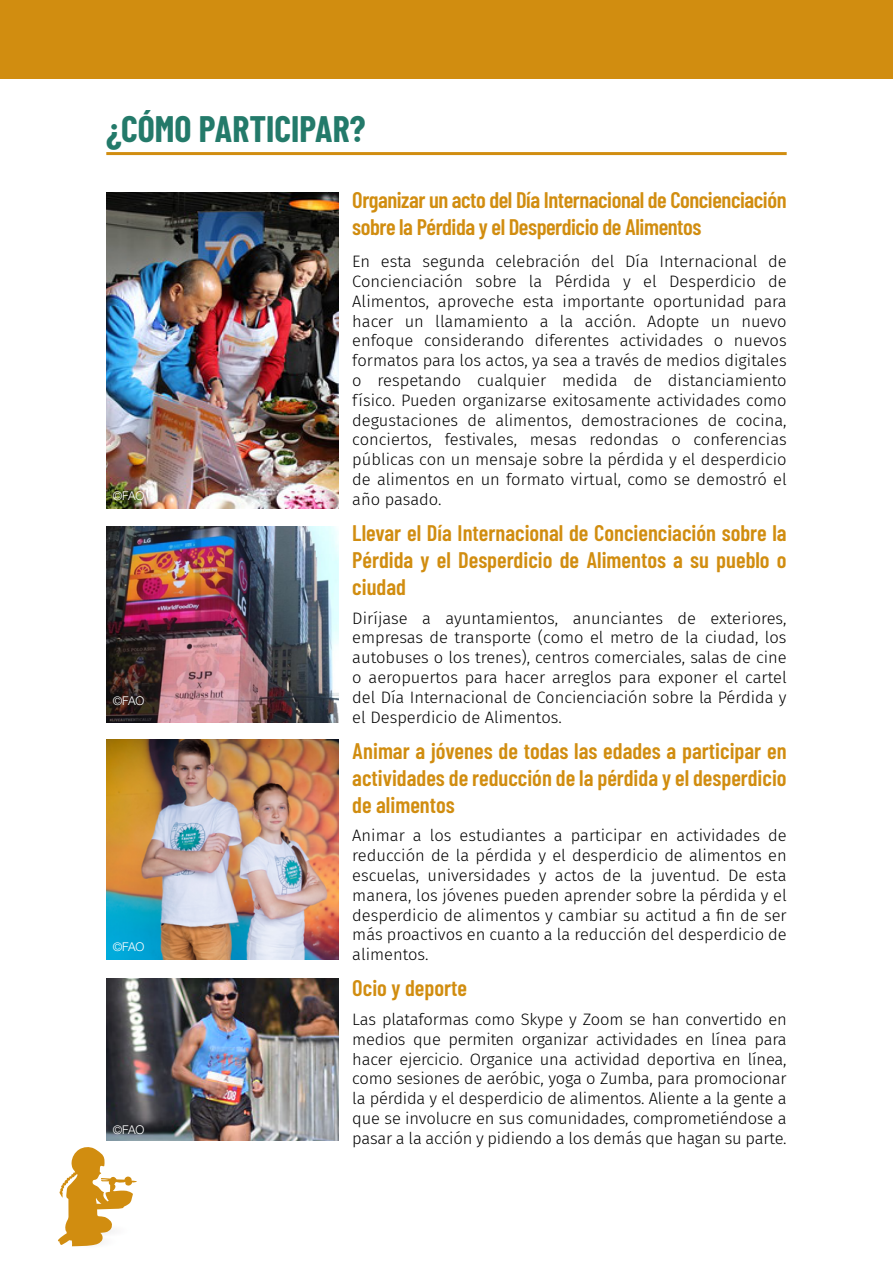
<style>
.page{position:relative;width:893px;height:1263px;background:#fff}
.page>*{position:absolute;margin:0;border:0;box-sizing:border-box;transform-origin:0 0}
.t1{font:700 36px "Barlow Condensed";color:#237a6a}
.t2{font:600 22.5px/27px "Barlow Condensed";color:#d18d10;text-align:justify}
.t3{font:600 22.5px/27px "Barlow Condensed";letter-spacing:-.02em;color:#d18d10}
.t4{font:300 16.5px/19.8px "Fira Sans";color:#000;text-align:justify}
.t5{font:300 12px "Helvetica Neue";letter-spacing:-.03em;color:#fff}
</style>
<div class="page">
<div style="left:0;top:0;width:893px;height:79px;background:#d18d10"></div>
<svg style="left:58px;top:1147px;width:79px;height:100px"></svg>
<hr style="left:106px;top:152px;width:681px;height:3px;background:#d18d10">
<img style="left:106px;top:192px;width:232px;height:316px">
<img style="left:106px;top:527px;width:232px;height:196px">
<img style="left:106px;top:740px;width:232px;height:219px">
<img style="left:106px;top:979px;width:232px;height:162px">
<h1 class="t1" style="left:106px;top:107px;width:261px">¿CÓMO PARTICIPAR?</h1>
<p class="t5" style="left:113px;top:486px;width:33px">©FAO</p>
<p class="t5" style="left:113px;top:691px;width:33px">©FAO</p>
<p class="t5" style="left:113px;top:937px;width:33px">©FAO</p>
<p class="t5" style="left:113px;top:1120px;width:33px">©FAO</p>
<h2 class="t3" style="left:352px;top:185px;width:436px">Organizar un acto del Día Internacional de Concienciación sobre la Pérdida y el Desperdicio de Alimentos</h2>
<p class="t4" style="left:352px;top:251px;width:436px">En esta segunda celebración del Día Internacional de Concienciación sobre la Pérdida y el Desperdicio de Alimentos, aproveche esta importante oportunidad para hacer un llamamiento a la acción. Adopte un nuevo enfoque considerando diferentes actividades o nuevos formatos para los actos, ya sea a través de medios digitales o respetando cualquier medida de distanciamiento físico. Pueden organizarse exitosamente actividades como degustaciones de alimentos, demostraciones de cocina, conciertos, festivales, mesas redondas o conferencias públicas con un mensaje sobre la pérdida y el desperdicio de alimentos en un formato virtual, como se demostró el año pasado.</p>
<h2 class="t2" style="left:352px;top:519px;width:436px">Llevar el Día Internacional de Concienciación sobre la Pérdida y el Desperdicio de Alimentos a su pueblo o ciudad</h2>
<p class="t4" style="left:352px;top:608px;width:436px">Diríjase a ayuntamientos, anunciantes de exteriores, empresas de transporte (como el metro de la ciudad, los autobuses o los trenes), centros comerciales, salas de cine o aeropuertos para hacer arreglos para exponer el cartel del Día Internacional de Concienciación sobre la Pérdida y el Desperdicio de Alimentos.</p>
<h2 class="t2" style="left:352px;top:736px;width:436px">Animar a jóvenes de todas las edades a participar en actividades de reducción de la pérdida y el desperdicio de alimentos</h2>
<p class="t4" style="left:352px;top:826px;width:436px">Animar a los estudiantes a participar en actividades de reducción de la pérdida y el desperdicio de alimentos en escuelas, universidades y actos de la juventud. De esta manera, los jóvenes pueden aprender sobre la pérdida y el desperdicio de alimentos y cambiar su actitud a fin de ser más proactivos en cuanto a la reducción del desperdicio de alimentos.</p>
<h2 class="t2" style="left:352px;top:974px;width:116px">Ocio y deporte</h2>
<p class="t4" style="left:352px;top:1009px;width:436px">Las plataformas como Skype y Zoom se han convertido en medios que permiten organizar actividades en línea para hacer ejercicio. Organice una actividad deportiva en línea, como sesiones de aeróbic, yoga o Zumba, para promocionar la pérdida y el desperdicio de alimentos. Aliente a la gente a que se involucre en sus comunidades, comprometiéndose a pasar a la acción y pidiendo a los demás que hagan su parte.</p>
</div>
